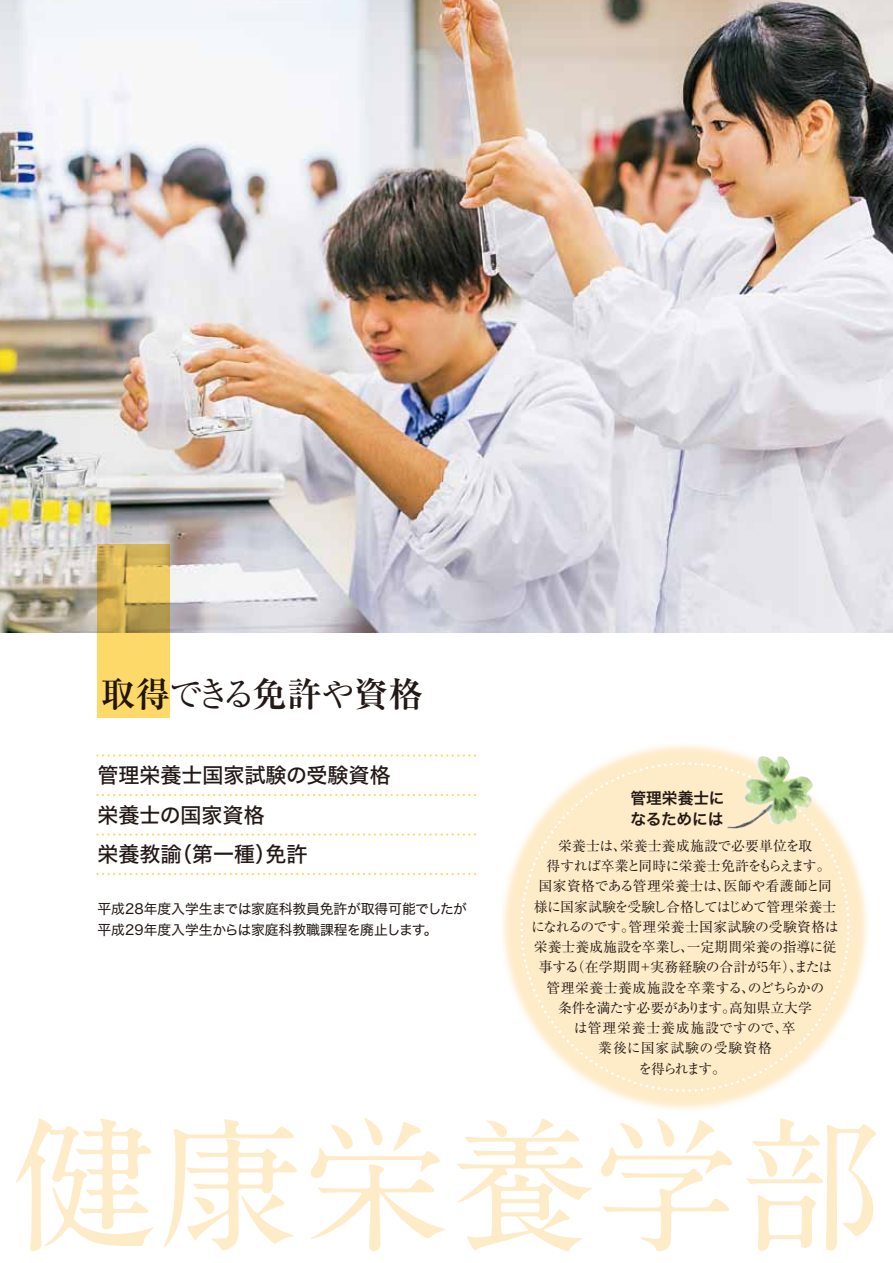
<style>
.page{position:relative;width:893px;height:1263px;background:#fff}
.page>*{position:absolute;margin:0;border:0;box-sizing:border-box;transform-origin:0 0}
.t1{font:700 145.5px "A1 Mincho Std";color:#feebc8}
.t2{font:700 34.5px "Ryumin Pr 6 N";color:#221815}
.t3{font:21px/39.3px "Hira Kaku Std N W5";color:#221815}
.t4{font:15.75px/21px "Hira Kaku Std N W6";letter-spacing:-.01em;color:#221815}
.t5{font:13.8px/20.2px "Ryumin Pr 6 N";letter-spacing:.005em;color:#221815;text-align:center}
.t6{font:13.8px/21px "Hira Kaku Std N W4";color:#221815}
.s1{font-weight:400}
</style>
<div class="page">
<img style="left:0;top:0;width:893px;height:632px">
<img style="left:452px;top:745px;width:416px;height:365px">
<svg style="left:97px;top:545px;width:73px;height:173px"></svg>
<svg style="left:97px;top:754px;width:380px;height:3px"></svg>
<svg style="left:97px;top:794px;width:380px;height:2px"></svg>
<svg style="left:97px;top:833px;width:380px;height:3px"></svg>
<svg style="left:97px;top:873px;width:380px;height:2px"></svg>
<img style="left:727px;top:756px;width:86px;height:73px">
<h2 class="t2" style="left:101px;top:667px;width:323px">取得<span class="s1">できる</span>免許<span class="s1">や</span>資格</h2>
<h3 class="t3" style="left:97px;top:756px;width:294px">管理栄養士国家試験の受験資格栄養士の国家資格<br>栄養教諭（第一種）免許</h3>
<p class="t6" style="left:97px;top:898px;width:371px">平成28年度入学生までは家庭科教員免許が取得可能でしたが平成29年度入学生からは家庭科教職課程を廃止します。</p>
<p class="t4" style="left:630px;top:787px;width:111px">管理栄養士に　なるためには</p>
<p class="t5" style="left:531px;top:835px;width:309px">栄養士は、栄養士養成施設で必要単位を取<br>得すれば卒業と同時に栄養士免許をもらえます。<br>国家資格である管理栄養士は、医師や看護師と同様に国家試験を受験し合格してはじめて管理栄養士になれるのです。管理栄養士国家試験の受験資格は栄養士養成施設を卒業し、一定期間栄養の指導に従事する（在学期間＋実務経験の合計が5年）、または管理栄養士養成施設を卒業する、のどちらかの<br>条件を満たす必要があります。高知県立大学<br>は管理栄養士養成施設ですので、卒<br>業後に国家試験の受験資格<br>を得られます。</p>
<h1 class="t1" style="left:12px;top:1067px;width:875px">健康栄養学部</h1>
</div>
